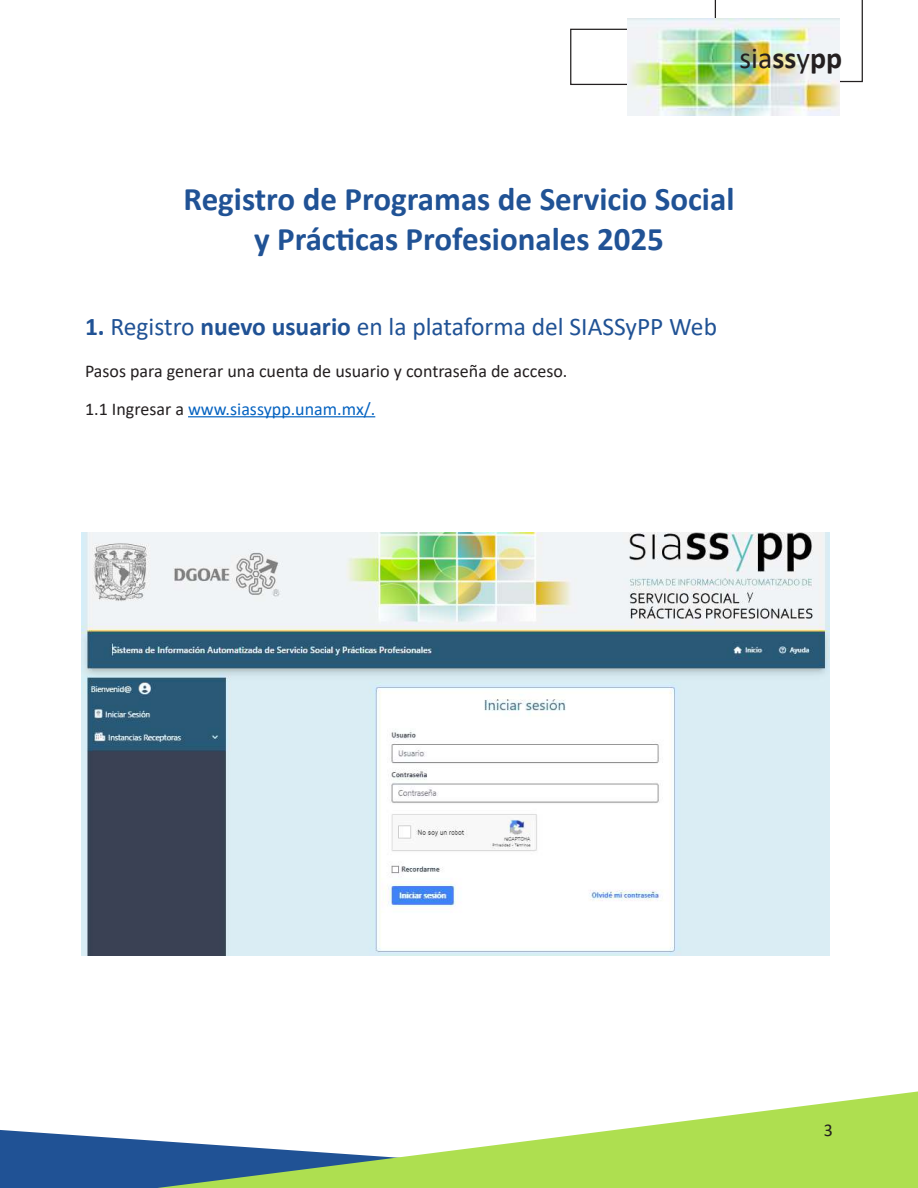
<style>
.page{position:relative;width:918px;height:1188px;background:#fff}
.page>*{position:absolute;margin:0;border:0;box-sizing:border-box;transform-origin:0 0}
.t1{font:700 33px/40.5px "Calibri";color:#205295;text-align:center}
.t2{font:30px "Calibri";color:#231f20}
.t3{font:25.5px "Calibri";color:#205295}
.t4{font:18px/37.5px "Calibri";color:#231f20}
.s1{font-weight:700}
.s2{color:#0563c1}
</style>
<div class="page">
<svg style="left:715px;top:0;width:148px;height:82px"></svg>
<div style="left:570px;top:29px;width:121px;height:56px;border:1px solid #231f20"></div>
<img style="left:628px;top:19px;width:211px;height:96px">
<svg style="left:0;top:1130px;width:157px;height:58px;background:#34629e"></svg>
<svg style="left:157px;top:1091px;width:761px;height:97px"></svg>
<hr style="left:188px;top:416px;width:187px;height:1px;background:#0563c1">
<img style="left:82px;top:532px;width:748px;height:423px">
<h2 class="t2" style="left:740px;top:37px;width:104px">sia<span class="s1">ss</span>y<span class="s1">pp</span></h2>
<h1 class="t1" style="left:184px;top:178px;width:552px">Registro de Programas de Servicio Social y Prácticas Profesionales 2025</h1>
<h3 class="t3" style="left:85px;top:309px;width:634px"><span class="s1">1.</span> Registro <span class="s1">nuevo usuario</span> en la plataforma del SIASSyPP Web</h3>
<p class="t4" style="left:85px;top:352px;width:484px">Pasos para generar una cuenta de usuario y contraseña de acceso.<br>1.1 Ingresar a <span class="s2">www.siassypp.unam.mx/.</span></p>
<p class="t4" style="left:824px;top:1110px;width:11px">3</p>
</div>
